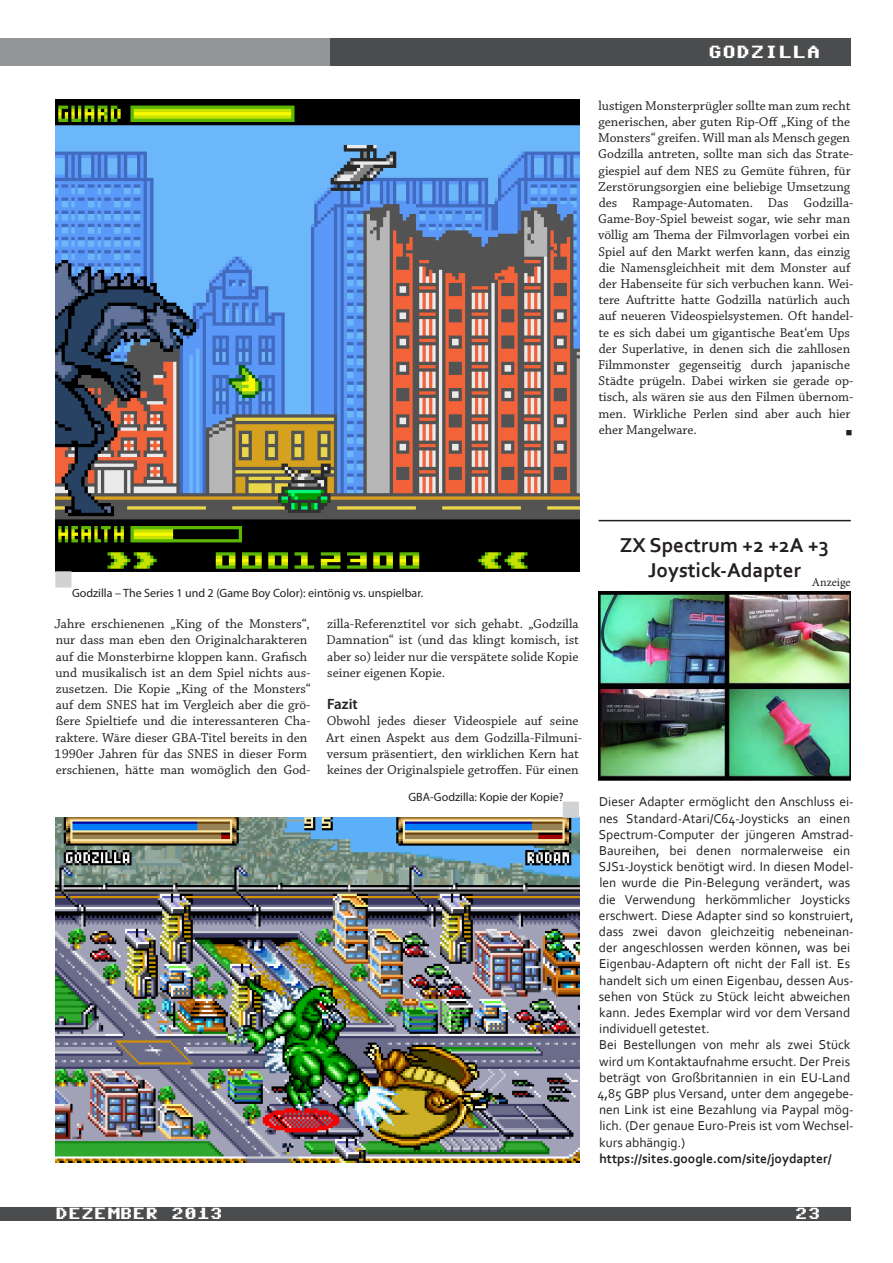
<style>
.page{position:relative;width:893px;height:1263px;background:#fff}
.page>*{position:absolute;margin:0;border:0;box-sizing:border-box;transform-origin:0 0}
.t1{font:700 21px/25.2px "Corbel";color:#231f20;text-align:center}
.t2{font:18px "Commodore 64";color:#fff}
.t3{font:16.5px "Commodore 64";color:#fff}
.t4{font:600 15px "Myriad Pro";color:#231f20}
.t5{font:13.5px/16.2px "Chaparral Pro";color:#231f20}
.t6{font:13.5px/16.2px "Corbel";color:#231f20}
.t7{font:700 13.5px "Corbel";color:#231f20}
.t8{font:13.5px "Commodore 64";color:#231f20}
.t9{font:12px "Myriad Pro";color:#231f20}
.t10{font:12px "Minion Pro";color:#231f20}
</style>
<div class="page">
<div style="left:0;top:1207px;width:850px;height:13px;background:#4b4c4d"></div>
<div style="left:0;top:38px;width:330px;height:27px;background:#939598"></div>
<div style="left:330px;top:38px;width:520px;height:27px;background:#4b4c4d"></div>
<img style="left:598px;top:591px;width:253px;height:189px">
<hr style="left:599px;top:520px;width:252px;height:1px;background:#231f20">
<img style="left:55px;top:100px;width:524px;height:471px">
<img style="left:55px;top:818px;width:524px;height:345px">
<div style="left:55px;top:571px;width:16px;height:16px;background:#d1d2d4;border:1px solid #d1d2d4"></div>
<div style="left:563px;top:801px;width:16px;height:17px;background:#d1d2d4;border:1px solid #d1d2d4"></div>
<h2 class="t2" style="left:708px;top:44px;width:114px">GODZILLA</h2>
<p class="t5" style="left:598px;top:98px;width:257px">lustigen Monsterprügler sollte man zum recht generischen, aber guten Rip-Off „King of the Monsters“ greifen. Will man als Mensch gegen Godzilla antreten, sollte man sich das Strate&shy;giespiel auf dem NES zu Gemüte führen, für Zerstörungsorgien eine beliebige Umsetzung des Rampage-Automaten. Das Godzilla-Game-Boy-Spiel beweist sogar, wie sehr man völlig am Thema der Filmvorlagen vorbei ein Spiel auf den Markt werfen kann, das einzig die Namensgleichheit mit dem Monster auf der Habenseite für sich verbuchen kann. Wei&shy;tere Auftritte hatte Godzilla natürlich auch auf neueren Videospielsystemen. Oft handel&shy;te es sich dabei um gigantische Beat‘em Ups der Superlative, in denen sich die zahllosen Filmmonster gegenseitig durch japanische Städte prügeln. Dabei wirken sie gerade op&shy;tisch, als wären sie aus den Filmen übernom&shy;men. Wirkliche Perlen sind aber auch hier eher Mangelware.</p>
<p class="t8" style="left:841px;top:423px;width:12px">¬</p>
<p class="t9" style="left:72px;top:585px;width:353px">Godzilla – The Series 1 und 2 (Game Boy Color): eintönig vs. unspielbar.</p>
<p class="t5" style="left:54px;top:616px;width:258px">Jahre erschienenen „King of the Monsters“, nur dass man eben den Originalcharakteren auf die Monsterbirne kloppen kann. Grafisch und musikalisch ist an dem Spiel nichts aus&shy;zusetzen. Die Kopie „King of the Monsters“ auf dem SNES hat im Vergleich aber die grö&shy;ßere Spieltiefe und die interessanteren Cha&shy;raktere. Wäre dieser GBA-Titel bereits in den 1990er Jahren für das SNES in dieser Form erschienen, hätte man womöglich den God-</p>
<p class="t5" style="left:327px;top:616px;width:254px;text-align:justify">zilla-Referenztitel vor sich gehabt. „Godzilla Damnation“ ist (und das klingt komisch, ist aber so) leider nur die verspätete solide Kopie seiner eigenen Kopie.</p>
<p class="t4" style="left:327px;top:695px;width:32px">Fazit</p>
<p class="t5" style="left:326px;top:714px;width:257px">Obwohl jedes dieser Videospiele auf seine Art einen Aspekt aus dem Godzilla-Filmuni&shy;versum präsentiert, den wirklichen Kern hat keines der Originalspiele getroffen. Für einen</p>
<p class="t9" style="left:409px;top:790px;width:157px">GBA-Godzilla: Kopie der Kopie?</p>
<h1 class="t1" style="left:620px;top:532px;width:211px">ZX Spectrum +2 +2A +3<br>Joystick-Adapter</h1>
<p class="t10" style="left:812px;top:574px;width:40px">Anzeige</p>
<p class="t6" style="left:597px;top:793px;width:258px">Dieser Adapter ermöglicht den Anschluss ei&shy;nes Standard-Atari/C64-Joysticks an einen Spectrum-Computer der jüngeren Amstrad-Baureihen, bei denen normalerweise ein SJS1-Joystick benötigt wird. In diesen Model&shy;len wurde die Pin-Belegung verändert, was die Verwendung herkömmlicher Joysticks erschwert. Diese Adapter sind so konstruiert, dass zwei davon gleichzeitig nebeneinan&shy;der angeschlossen werden können, was bei Eigenbau-Adaptern oft nicht der Fall ist. Es handelt sich um einen Eigenbau, dessen Aus&shy;sehen von Stück zu Stück leicht abweichen kann. Jedes Exemplar wird vor dem Versand individuell getestet.<br>Bei Bestellungen von mehr als zwei Stück wird um Kontaktaufnahme ersucht. Der Preis beträgt von Großbritannien in ein EU-Land 4,85 GBP plus Versand, unter dem angegebe&shy;nen Link ist eine Bezahlung via Paypal mög&shy;lich. (Der genaue Euro-Preis ist vom Wechsel&shy;kurs abhängig.)</p>
<p class="t7" style="left:599px;top:1150px;width:234px">https://sites.google.com/site/joydapter/</p>
<p class="t3" style="left:55px;top:1206px;width:169px">DEZEMBER 2013</p>
<p class="t3" style="left:795px;top:1206px;width:27px">23</p>
</div>
